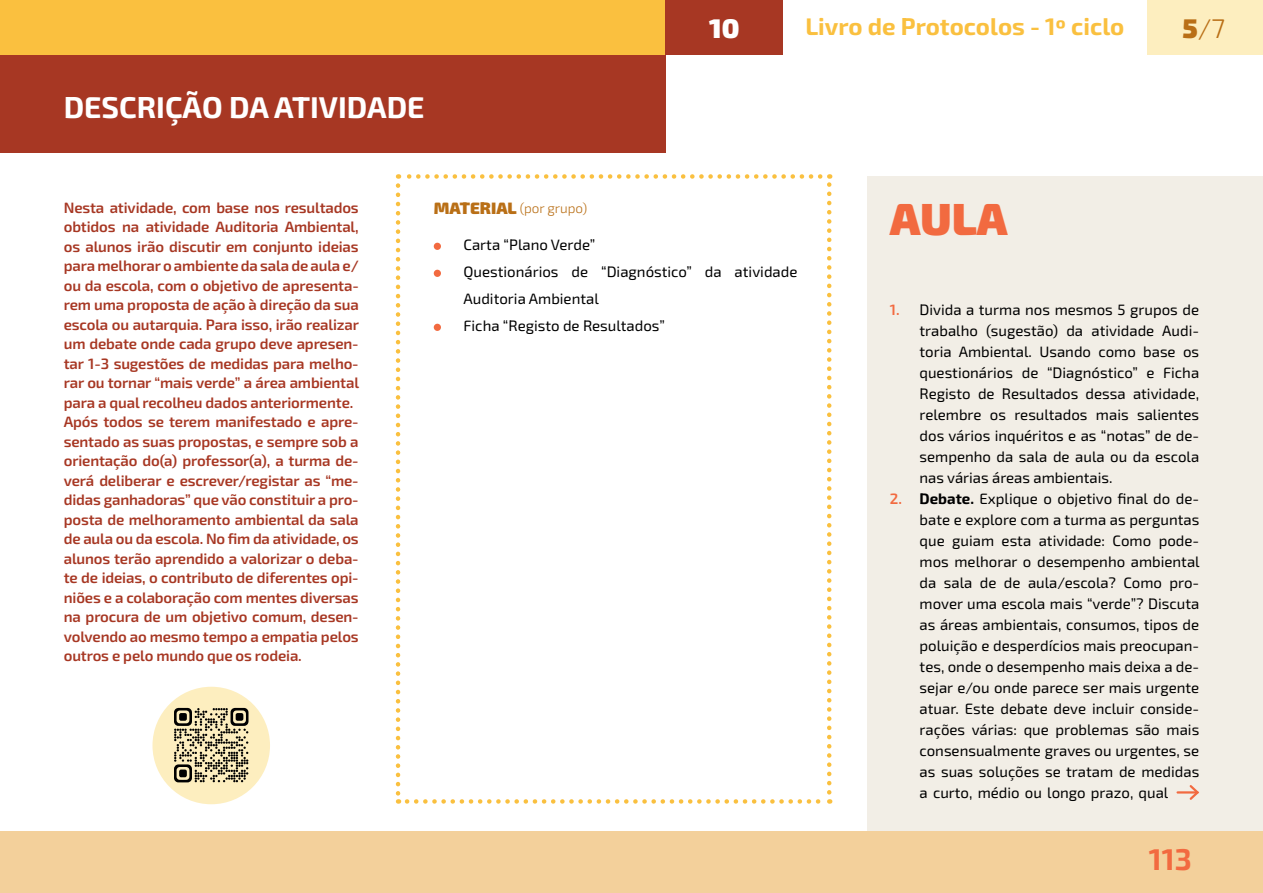
<style>
.page{position:relative;width:1263px;height:893px;background:#fff}
.page>*{position:absolute;margin:0;border:0;box-sizing:border-box;transform-origin:0 0}
.t1{font:900 45px "Exo 2";color:#f26a40}
.t2{font:700 30px "Exo 2";color:#fff}
.t3{font:700 30px "Exo 2";color:#f26a40}
.t4{font:27px "Exo 2";color:#b96f16}
.t5{font:900 27px "Exo 2";color:#fff}
.t6{font:700 24px "Exo 2";color:#fac03f}
.t7{font:15px/21px "Exo 2";color:#000;text-align:justify}
.t8{font:600 15px/19.5px "Exo 2";letter-spacing:-.01em;color:#a73723}
.t9{font:13.5px "Exo 2";color:#b96f16}
.s1{font-weight:900}
.s2{font-weight:900;font-size:16.5px}
.s3{font-weight:600;color:#f26a40}
.s4{font-weight:700}
</style>
<div class="page">
<div style="left:0;top:831px;width:1263px;height:62px;background:#f3d09b"></div>
<div style="left:0;top:0;width:783px;height:55px;background:#fac03f"></div>
<div style="left:1147px;top:0;width:116px;height:55px;background:#fdeebf"></div>
<div style="left:666px;top:0;width:117px;height:55px;background:#a73723"></div>
<div style="left:0;top:55px;width:666px;height:98px;background:#a73723"></div>
<div style="left:867px;top:176px;width:396px;height:655px;background:#f2eee6"></div>
<div style="left:434px;top:243px;width:7px;height:7px;background:#f26a40;border-radius:50%"></div>
<div style="left:434px;top:270px;width:7px;height:7px;background:#f26a40;border-radius:50%"></div>
<div style="left:434px;top:324px;width:7px;height:7px;background:#f26a40;border-radius:50%"></div>
<svg style="left:396px;top:186px;width:4px;height:618px"></svg>
<svg style="left:407px;top:799px;width:423px;height:5px"></svg>
<svg style="left:827px;top:174px;width:4px;height:618px"></svg>
<svg style="left:398px;top:174px;width:422px;height:5px"></svg>
<hr style="left:1177px;top:791px;width:20px;height:3px;background:#f26a40">
<svg style="left:1187px;top:785px;width:12px;height:15px"></svg>
<div style="left:152px;top:687px;width:118px;height:117px;background:#fdeebf;border-radius:50%"></div>
<svg style="left:174px;top:708px;width:74px;height:74px"></svg>
<h2 class="t2" style="left:64px;top:86px;width:362px">DESCRIÇÃO DA ATIVIDADE</h2>
<h3 class="t5" style="left:709px;top:10px;width:32px">10</h3>
<h3 class="t6" style="left:805px;top:10px;width:320px">Livro de Protocolos - 1º ciclo</h3>
<h3 class="t4" style="left:1182px;top:10px;width:44px"><span class="s1">5</span>/7</h3>
<p class="t8" style="left:64px;top:197px;width:297px">Nesta atividade, com base nos resultados obtidos na atividade Auditoria Ambiental, os alunos irão discutir em conjunto ideias para melhorar o ambiente da sala de aula e/ ou da escola, com o objetivo de apresenta&shy;rem uma proposta de ação à direção da sua escola ou autarquia. Para isso, irão realizar um debate onde cada grupo deve apresen&shy;tar 1-3 sugestões de medidas para melho&shy;rar ou tornar “mais verde” a área ambiental para a qual recolheu dados anteriormente.<br>Após todos se terem manifestado e apre&shy;sentado as suas propostas, e sempre sob a orientação do(a) professor(a), a turma de&shy;verá deliberar e escrever/registar as “me&shy;didas ganhadoras” que vão constituir a pro&shy;posta de melhoramento ambiental da sala de aula ou da escola. No fim da atividade, os alunos terão aprendido a valorizar o deba&shy;te de ideias, o contributo de diferentes opi&shy;niões e a colaboração com mentes diversas na procura de um objetivo comum, desen&shy;volvendo ao mesmo tempo a empatia pelos outros e pelo mundo que os rodeia.</p>
<p class="t9" style="left:434px;top:199px;width:155px"><span class="s2">MATERIAL</span> (por grupo)</p>
<p class="t7" style="left:463px;top:231px;width:335px;line-height:27px;text-align:left">Carta “Plano Verde”<br>Questionários de “Diagnóstico” da atividade<br>Auditoria Ambiental<br>Ficha “Registo de Resultados”</p>
<h1 class="t1" style="left:890px;top:188px;width:119px">AULA</h1>
<p class="t7" style="left:919px;top:298px;width:281px;text-indent:-30px"><span class="s3">1.</span> Divida a turma nos mesmos 5 grupos de trabalho (sugestão) da atividade Audi&shy;toria Ambiental. Usando como base os questionários de “Diagnóstico” e Ficha Registo de Resultados dessa atividade, relembre os resultados mais salientes dos vários inquéritos e as “notas” de de&shy;sempenho da sala de aula ou da escola nas várias áreas ambientais.</p>
<p class="t7" style="left:919px;top:487px;width:282px;text-indent:-30px"><span class="s3">2.</span> <span class="s4">Debate.</span> Explique o objetivo final do de&shy;bate e explore com a turma as perguntas que guiam esta atividade: Como pode&shy;mos melhorar o desempenho ambiental da sala de de aula/escola? Como pro&shy;mover uma escola mais “verde”? Discuta as áreas ambientais, consumos, tipos de poluição e desperdícios mais preocupan&shy;tes, onde o desempenho mais deixa a de&shy;sejar e/ou onde parece ser mais urgente atuar. Este debate deve incluir conside&shy;rações várias: que problemas são mais consensualmente graves ou urgentes, se as suas soluções se tratam de medidas a curto, médio ou longo prazo, qual</p>
<h2 class="t3" style="left:1149px;top:838px;width:44px">113</h2>
</div>
